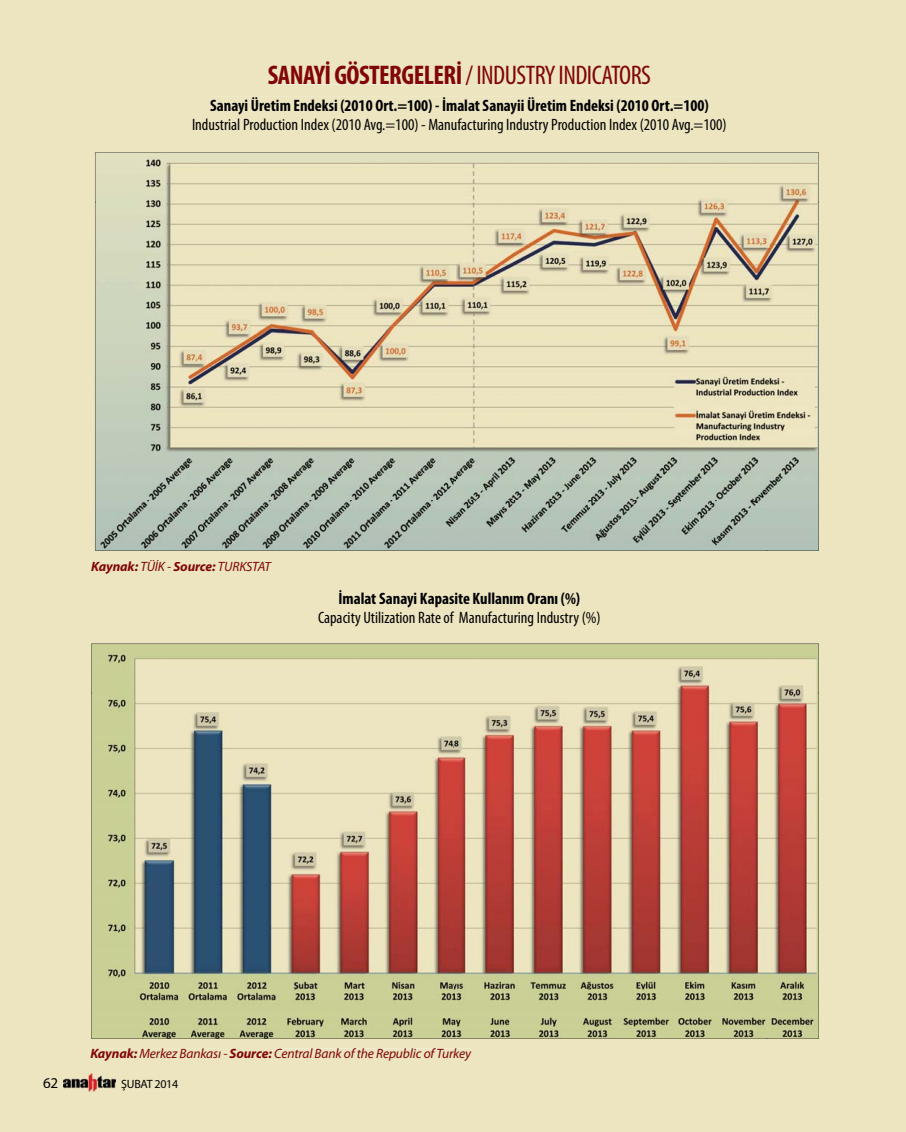
<style>
.page{position:relative;width:906px;height:1132px;background:#fff}
.page>*{position:absolute;margin:0;border:0;box-sizing:border-box;transform-origin:0 0}
.t1{font:condensed 27px "Myriad Pro";letter-spacing:-.02em;color:#820506}
.t2{font:condensed 16.5px "Myriad Pro";color:#000}
.t3{font:700 condensed 16.5px "Myriad Pro";color:#000}
.t4{font:15px "Myriad Pro";color:#000}
.t5{font:italic 13.5px "Myriad Pro";letter-spacing:-.01em;color:#820506}
.t6{font:italic 700 13.5px "Myriad Pro";letter-spacing:-.01em;color:#820506}
.t7{font:12px "Myriad Pro";letter-spacing:-.025em;color:#000}
.s1{font-weight:700}
.s2{font-weight:400}
</style>
<div class="page">
<div style="left:0;top:0;width:906px;height:1131px;background:#ece5c0"></div>
<div style="left:44px;top:1077px;width:13px;height:10px;background:#ece5c0"></div>
<img style="left:64px;top:1073px;width:51px;height:18px">
<div style="left:122px;top:1079px;width:56px;height:10px;background:#ece5c0"></div>
<div style="left:339px;top:589px;width:241px;height:18px;background:#ece5c0"></div>
<div style="left:318px;top:611px;width:281px;height:15px;background:#ece5c0"></div>
<svg style="left:143px;top:693px;width:623px;height:343px;background:#c09e85"></svg>
<img style="left:91px;top:643px;width:728px;height:50px">
<img style="left:91px;top:692px;width:52px;height:346px">
<img style="left:766px;top:692px;width:53px;height:346px">
<img style="left:143px;top:1036px;width:624px;height:2px">
<svg style="left:147px;top:202px;width:620px;height:346px;background:#cfccb0"></svg>
<img style="left:95px;top:152px;width:724px;height:50px">
<img style="left:95px;top:202px;width:52px;height:348px">
<img style="left:767px;top:202px;width:52px;height:348px">
<img style="left:146px;top:548px;width:621px;height:2px">
<div style="left:210px;top:97px;width:498px;height:17px;background:#ece5c0"></div>
<div style="left:193px;top:118px;width:532px;height:15px;background:#ece5c0"></div>
<div style="left:89px;top:561px;width:49px;height:13px;background:#ece5c0"></div>
<div style="left:141px;top:560px;width:30px;height:11px;background:#ece5c0"></div>
<div style="left:173px;top:562px;width:43px;height:9px;background:#ece5c0"></div>
<div style="left:219px;top:562px;width:53px;height:9px;background:#ece5c0"></div>
<div style="left:268px;top:61px;width:193px;height:23px;background:#ece5c0"></div>
<div style="left:462px;top:66px;width:188px;height:19px;background:#ece5c0"></div>
<div style="left:88px;top:1048px;width:49px;height:13px;background:#ece5c0"></div>
<div style="left:140px;top:1048px;width:87px;height:10px;background:#ece5c0"></div>
<div style="left:230px;top:1048px;width:42px;height:10px;background:#ece5c0"></div>
<div style="left:275px;top:1048px;width:196px;height:13px;background:#ece5c0"></div>
<h1 class="t1" style="left:268px;top:65px;width:385px"><span class="s1">SANAYİ GÖSTERGELERİ</span>/ INDUSTRY INDICATORS</h1>
<p class="t3" style="left:210px;top:99px;width:500px">Sanayi Üretim Endeksi (2010 Ort.=100) - İmalat Sanayii Üretim Endeksi (2010 Ort.=100)</p>
<p class="t2" style="left:192px;top:118px;width:536px">Industrial Production Index (2010 Avg.=100) - Manufacturing Industry Production Index (2010 Avg.=100)</p>
<p class="t6" style="left:91px;top:558px;width:181px">Kaynak: <span class="s2">TÜİK -</span> Source: <span class="s2">TURKSTAT</span></p>
<p class="t3" style="left:338px;top:592px;width:243px">İmalat Sanayi Kapasite Kullanım Oranı (%)</p>
<p class="t2" style="left:318px;top:611px;width:284px">Capacity Utilization Rate of Manufacturing Industry (%)</p>
<p class="t5" style="left:90px;top:1048px;width:382px"><span class="s1">Kaynak:</span> Merkez Bankası - <span class="s1">Source:</span> Central Bank of the Republic of Turkey</p>
<p class="t4" style="left:43px;top:1076px;width:17px">62</p>
<p class="t7" style="left:121px;top:1078px;width:59px">ŞUBAT 2014</p>
</div>
